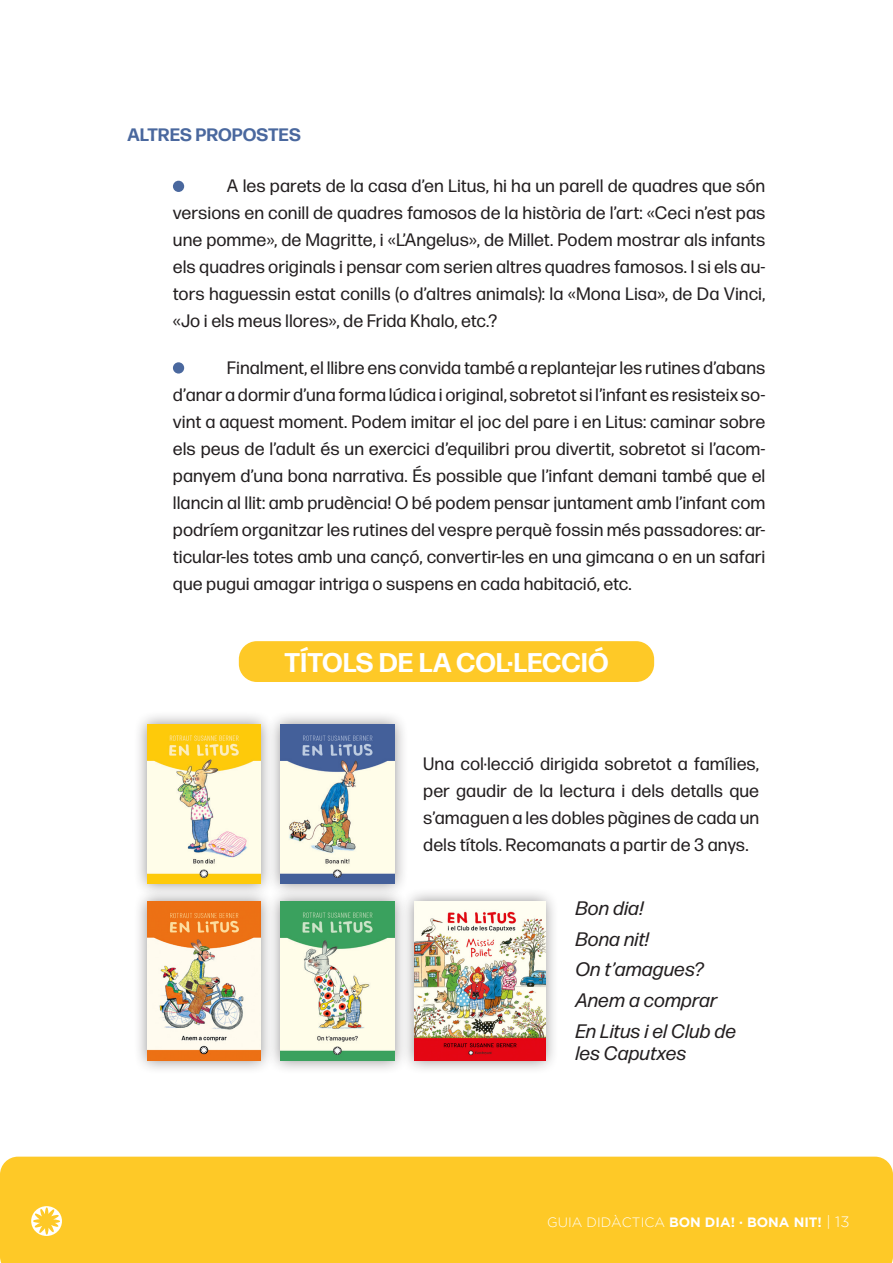
<style>
.page{position:relative;width:893px;height:1263px;background:#fff}
.page>*{position:absolute;margin:0;border:0;box-sizing:border-box;transform-origin:0 0}
.text{font:700 27px "Forma DJR Micro";color:#fff}
.textbase{font:italic 19.5px/22.5px "Forma DJR Micro";color:#231f20}
.textbase-2{font:18px/27px "Forma DJR Micro";color:#231f20;text-align:justify}
.Subtítol{font:700 18px "Forma DJR Micro";letter-spacing:-.005em;color:#4a689e}
.t1{font:700 13.5px "Gotham";color:#fff}
.s1{font-weight:300}
.s2{font-weight:300;font-size:15px}
</style>
<div class="page">
<div style="left:0;top:1156px;width:893px;height:107px;background:#fec927"></div>
<svg style="left:31px;top:1206px;width:31px;height:30px"></svg>
<div style="left:133px;top:710px;width:142px;height:187px;background:#231f20;opacity:.5"></div>
<img style="left:147px;top:724px;width:114px;height:159px">
<div style="left:133px;top:887px;width:142px;height:187px;background:#231f20;opacity:.5"></div>
<img style="left:147px;top:902px;width:114px;height:158px">
<div style="left:267px;top:710px;width:141px;height:187px;background:#231f20;opacity:.5"></div>
<img style="left:281px;top:724px;width:113px;height:159px">
<div style="left:267px;top:887px;width:141px;height:187px;background:#231f20;opacity:.5"></div>
<img style="left:281px;top:902px;width:113px;height:158px">
<div style="left:173px;top:181px;width:11px;height:11px;background:#4a689e;border-radius:50%"></div>
<div style="left:173px;top:362px;width:11px;height:12px;background:#4a689e;border-radius:50%"></div>
<div style="left:239px;top:641px;width:415px;height:41px;background:#fec927;border-radius:18px"></div>
<div style="left:400px;top:887px;width:159px;height:187px;background:#231f20;opacity:.5"></div>
<img style="left:414px;top:902px;width:131px;height:158px">
<p class="Subtítol" style="left:128px;top:123px;width:175px">ALTRES PROPOSTES</p>
<p class="textbase-2" style="left:173px;top:172px;width:594px;text-indent:54px">A les parets de la casa d’en Litus, hi ha un parell de quadres que són versions en conill de quadres famosos de la història de l’art: «Ceci n’est pas une pomme», de Magritte, i «L’Angelus», de Millet. Podem mostrar als infants els quadres originals i pensar com serien altres quadres famosos. I si els au&shy;tors haguessin estat conills (o d’altres animals): la «Mona Lisa», de Da Vinci, «Jo i els meus llores», de Frida Khalo, etc.?</p>
<p class="textbase-2" style="left:173px;top:353px;width:594px;text-indent:54px">Finalment, el llibre ens convida també a replantejar les rutines d’abans d’anar a dormir d’una forma lúdica i original, sobretot si l’infant es resisteix so&shy;vint a aquest moment. Podem imitar el joc del pare i en Litus: caminar sobre els peus de l’adult és un exercici d’equilibri prou divertit, sobretot si l’acom&shy;panyem d’una bona narrativa. És possible que l’infant demani també que el llancin al llit: amb prudència! O bé podem pensar juntament amb l’infant com podríem organitzar les rutines del vespre perquè fossin més passadores: ar&shy;ticular-les totes amb una cançó, convertir-les en una gimcana o en un safari que pugui amagar intriga o suspens en cada habitació, etc.</p>
<p class="text" style="left:285px;top:645px;width:326px">TÍTOLS DE LA COL·LECCIÓ</p>
<p class="textbase-2" style="left:423px;top:750px;width:337px">Una col·lecció dirigida sobretot a famílies, per gaudir de la lectura i dels detalls que s’amaguen a les dobles pàgines de cada un dels títols. Recomanats a partir de 3 anys.</p>
<p class="textbase" style="left:576px;top:896px;width:70px">Bon dia!</p>
<p class="textbase" style="left:576px;top:927px;width:75px">Bona nit!</p>
<p class="textbase" style="left:576px;top:958px;width:130px">On t’amagues?</p>
<p class="textbase" style="left:576px;top:988px;width:144px">Anem a comprar</p>
<p class="textbase" style="left:576px;top:1019px;width:162px">En Litus i el Club de les Caputxes</p>
<p class="t1" style="left:547px;top:1214px;width:304px"><span class="s1">GUIA DIDÀCTICA</span> BON DIA! · BONA NIT! <span class="s2">| 13</span></p>
</div>
